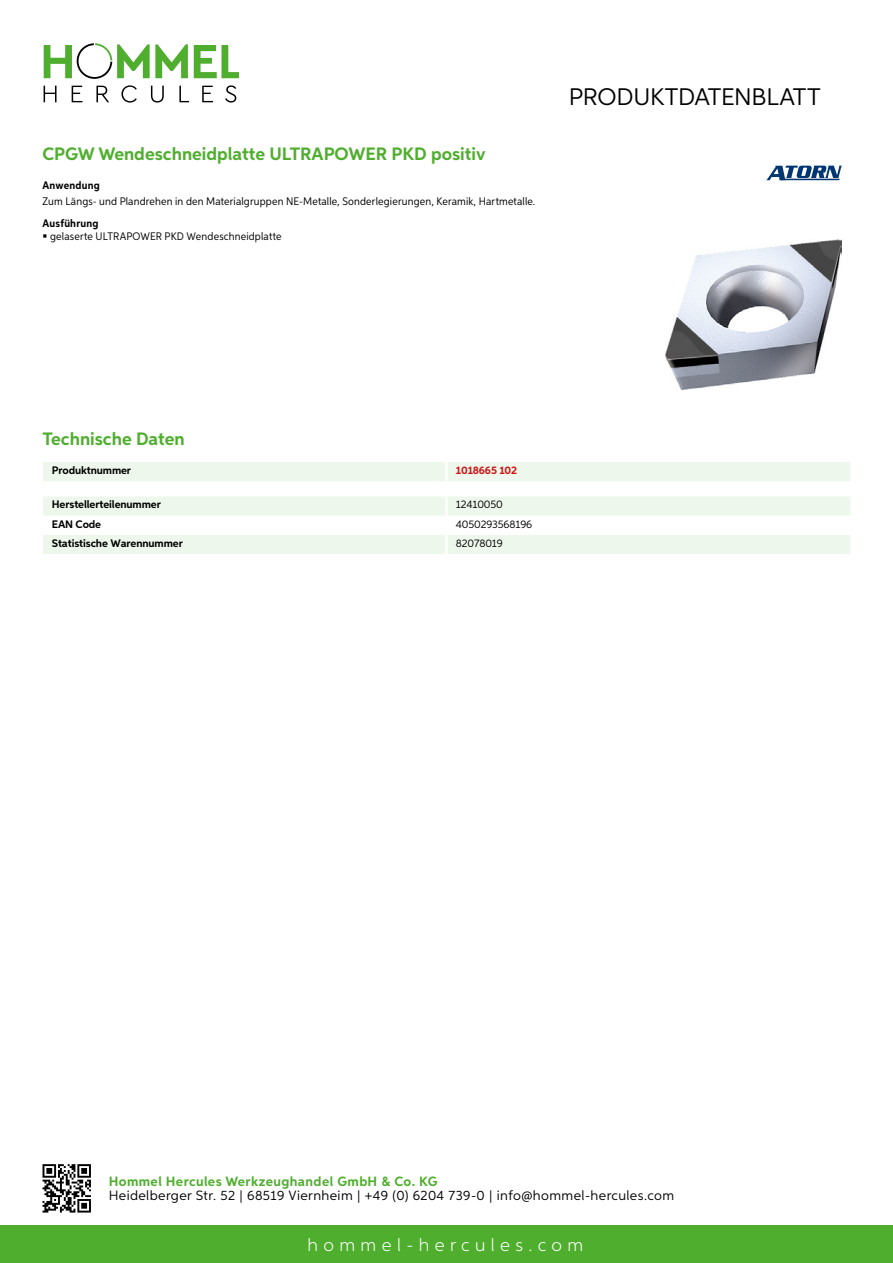
<style>
.page{position:relative;width:893px;height:1263px;background:#fff}
.page>*{position:absolute;margin:0;border:0;box-sizing:border-box;transform-origin:0 0}
.t1{font:24px "Aspira";letter-spacing:-.01em;color:#000}
.t2{font:700 18px "Aspira";color:#50ae2f}
.t3{font:300 18px "Aspira";letter-spacing:.3em;color:#fff}
.t4{font:13.5px "Aspira";letter-spacing:.03em;color:#000}
.t5{font:700 13.5px "Aspira";letter-spacing:.03em;color:#50ae2f}
.t6{font:10.95px "Aspira Nar";letter-spacing:.015em;color:#000}
.t7{font:700 10.95px "Aspira";letter-spacing:-.01em;color:#000}
.t8{font:10.95px "Aspira";letter-spacing:-.01em;color:#000}
.t9{font:700 10.95px "Aspira Nar";letter-spacing:.02em;color:#000}
.t10{font:700 10.95px "Aspira";letter-spacing:-.01em;color:#cd1013}
</style>
<div class="page">
<div style="left:0;top:1226px;width:893px;height:37px;background:#50ae2f"></div>
<svg style="left:43px;top:1164px;width:48px;height:48px"></svg>
<svg style="left:194px;top:45px;width:45px;height:33px"></svg>
<svg style="left:44px;top:43px;width:144px;height:36px"></svg>
<svg style="left:44px;top:86px;width:13px;height:16px"></svg>
<svg style="left:72px;top:86px;width:10px;height:16px"></svg>
<svg style="left:96px;top:86px;width:13px;height:16px"></svg>
<svg style="left:121px;top:85px;width:16px;height:18px"></svg>
<svg style="left:151px;top:86px;width:13px;height:17px"></svg>
<svg style="left:179px;top:86px;width:10px;height:16px"></svg>
<svg style="left:202px;top:86px;width:11px;height:16px"></svg>
<svg style="left:225px;top:85px;width:11px;height:18px"></svg>
<div style="left:43px;top:462px;width:807px;height:19px;background:#eef7eb"></div>
<hr style="left:445px;top:462px;width:3px;height:19px;background:#fff">
<svg style="left:43px;top:497px;width:807px;height:57px"></svg>
<hr style="left:445px;top:535px;width:3px;height:19px;background:#fff">
<img style="left:665px;top:239px;width:177px;height:150px">
<svg style="left:766px;top:166px;width:76px;height:14px"></svg>
<h2 class="t2" style="left:43px;top:142px;width:444px">CPGW Wendeschneidplatte ULTRAPOWER PKD positiv</h2>
<p class="t9" style="left:43px;top:179px;width:59px">Anwendung</p>
<p class="t6" style="left:43px;top:194px;width:494px">Zum Längs- und Plandrehen in den Materialgruppen NE-Metalle, Sonderlegierungen, Keramik, Hartmetalle.</p>
<p class="t9" style="left:43px;top:216px;width:58px">Ausführung</p>
<p class="t6" style="left:50px;top:229px;width:233px">gelaserte ULTRAPOWER PKD Wendeschneidplatte</p>
<h1 class="t1" style="left:569px;top:82px;width:253px">Produktdatenblatt</h1>
<h2 class="t2" style="left:43px;top:428px;width:144px">Technische Daten</h2>
<p class="t7" style="left:52px;top:463px;width:81px">Produktnummer</p>
<p class="t10" style="left:456px;top:463px;width:63px">1018665 102</p>
<p class="t7" style="left:52px;top:498px;width:111px">Herstellerteilenummer</p>
<p class="t8" style="left:456px;top:498px;width:49px">12410050</p>
<p class="t7" style="left:52px;top:517px;width:51px">EAN Code</p>
<p class="t8" style="left:456px;top:517px;width:78px">4050293568196</p>
<p class="t7" style="left:52px;top:536px;width:132px">Statistische Warennummer</p>
<p class="t8" style="left:456px;top:536px;width:48px">82078019</p>
<p class="t5" style="left:109px;top:1172px;width:330px">Hommel Hercules Werkzeughandel GmbH &amp; Co. KG</p>
<p class="t4" style="left:109px;top:1187px;width:567px">Heidelberger Str. 52 | 68519 Viernheim | +49 (0) 6204 739-0 | info@hommel-hercules.com</p>
<h2 class="t3" style="left:307px;top:1234px;width:277px">hommel-hercules.com</h2>
</div>
